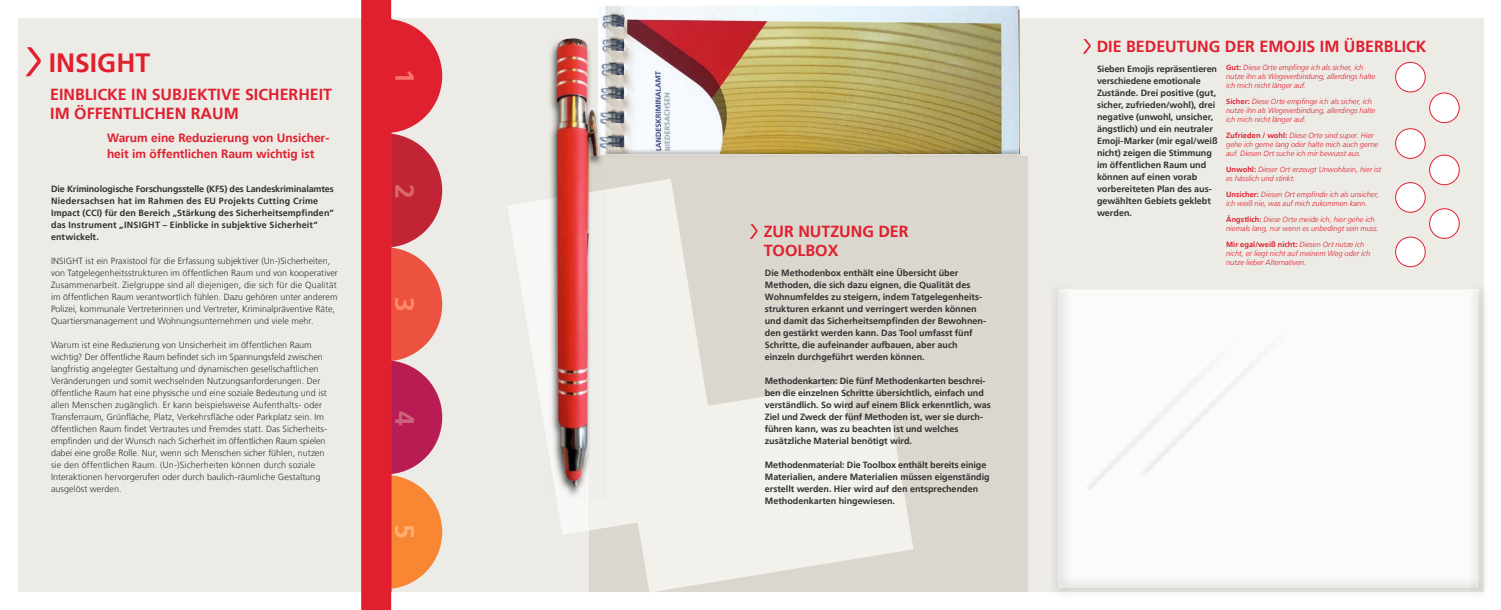
<style>
.page{position:relative;width:1501px;height:610px;background:#fff}
.page>*{position:absolute;margin:0;border:0;box-sizing:border-box;transform-origin:0 0}
.t1{font:700 26.4px "NDS Frutiger";color:#e01f2f}
.t2{font:700 26.4px "NDS Frutiger";color:#fa7468}
.t3{font:700 26.4px "NDS Frutiger";color:#d86964}
.t4{font:700 26.4px "NDS Frutiger";color:#fd8a6b}
.t5{font:700 26.4px "NDS Frutiger";color:#cc647b}
.t6{font:700 26.4px "NDS Frutiger";color:#ffaf72}
.t7{font:700 16px/19.2px "NDS Frutiger";color:#e01f2f}
.t8{font:700 12px/16px "NDS Frutiger";letter-spacing:-.005em;color:#e01f2f}
.t9{font:700 9px/12px "NDS Frutiger";color:#323232}
.t10{font:300 9px/12px "NDS Frutiger";letter-spacing:.005em;color:#323232}
.t11{font:italic 300 7.5px/9px "NDS Frutiger";color:#e01f2f}
.s1{font-weight:700;font-style:normal}
</style>
<div class="page">
<div style="left:377px;top:0;width:1124px;height:609px;background:#edebe6"></div>
<div style="left:0;top:0;width:362px;height:609px;background:#edebe6"></div>
<div style="left:0;top:0;width:1501px;height:17px;background:#fff"></div>
<div style="left:0;top:592px;width:1501px;height:17px;background:#fff"></div>
<img style="left:598px;top:6px;width:422px;height:144px">
<div style="left:589px;top:155px;width:439px;height:454px;background:#dbd7ce"></div>
<div style="left:0;top:0;width:17px;height:609px;background:#fff"></div>
<div style="left:1484px;top:0;width:17px;height:609px;background:#fff"></div>
<svg style="left:26px;top:47px;width:15px;height:29px"></svg>
<svg style="left:1083px;top:39px;width:8px;height:15px"></svg>
<svg style="left:361px;top:0;width:81px;height:609px;fill:#e01f33"></svg>
<div style="left:1071px;top:289px;width:399px;height:289px;background:#fcfbf9"></div>
<div style="left:589px;top:592px;width:439px;height:17px;background:#fff"></div>
<svg style="left:508px;top:199px;width:81px;height:335px"></svg>
<svg style="left:589px;top:179px;width:325px;height:413px;fill:#f3f1ec"></svg>
<svg style="left:750px;top:224px;width:8px;height:15px"></svg>
<svg style="left:1395px;top:62px;width:65px;height:205px"></svg>
<div style="left:1086px;top:339px;width:151px;height:151px;background:#fcfbf9"></div>
<div style="left:1141px;top:324px;width:152px;height:151px;background:#fcfbf9"></div>
<div style="left:1059px;top:289px;width:12px;height:289px;background:#f1f0ef"></div>
<hr style="left:1058px;top:289px;width:1px;height:299px;background:#eaeaeb">
<img style="left:1053px;top:578px;width:417px;height:19px">
<svg style="left:1058px;top:578px;width:13px;height:10px"></svg>
<hr style="left:1059px;top:585px;width:419px;height:1px;background:#eaeaeb">
<img style="left:604px;top:150px;width:417px;height:6px">
<hr style="left:607px;top:154px;width:413px;height:1px;background:#dbd7ce">
<img style="left:1470px;top:289px;width:14px;height:304px">
<div style="left:1470px;top:289px;width:7px;height:289px;background:#f4f3f2"></div>
<svg style="left:1470px;top:578px;width:7px;height:9px"></svg>
<hr style="left:1477px;top:289px;width:1px;height:299px;background:#eaeaeb">
<img style="left:550px;top:43px;width:7px;height:149px">
<img style="left:600px;top:38px;width:4px;height:117px">
<img style="left:600px;top:155px;width:4px;height:35px">
<img style="left:548px;top:192px;width:41px;height:306px">
<img style="left:589px;top:190px;width:15px;height:308px">
<svg style="left:602px;top:150px;width:2px;height:7px"></svg>
<img style="left:557px;top:38px;width:43px;height:449px">
<div style="left:395px;top:71px;width:19px;height:8px;background:#e01f2f"></div>
<div style="left:395px;top:185px;width:19px;height:12px;background:#c12434"></div>
<div style="left:395px;top:298px;width:19px;height:12px;background:#ec523f"></div>
<div style="left:395px;top:411px;width:19px;height:14px;background:#b71d52"></div>
<div style="left:395px;top:526px;width:19px;height:11px;background:#f88633"></div>
<h1 class="t1" style="left:49px;top:47px;width:103px">INSIGHT</h1>
<h2 class="t7" style="left:50px;top:84px;width:283px">EINBLICKE IN SUBJEKTIVE SICHERHEIT<br>IM ÖFFENTLICHEN RAUM</h2>
<h3 class="t8" style="left:107px;top:130px;width:224px">Warum eine Reduzierung von Unsicher&shy;heit im öffentlichen Raum wichtig ist</h3>
<p class="t9" style="left:51px;top:183px;width:284px">Die Kriminologische Forschungsstelle (KFS) des Landeskriminalamtes Niedersachsen hat im Rahmen des EU Projekts Cutting Crime Impact (CCI) für den Bereich „Stärkung des Sicherheitsempfinden“ das Instrument „INSIGHT – Einblicke in subjektive Sicherheit“ entwickelt.</p>
<p class="t10" style="left:51px;top:255px;width:288px">INSIGHT ist ein Praxistool für die Erfassung subjektiver (Un-)Sicherheiten, von Tatgelegenheitsstrukturen im öffentlichen Raum und von kooperativer Zusammenarbeit. Zielgruppe sind all diejenigen, die sich für die Qualität im öffentlichen Raum verantwortlich fühlen. Dazu gehören unter anderem Polizei, kommunale Vertreterinnen und Vertreter, Kriminalpräventive Räte, Quartiersmanagement und Wohnungsunternehmen und viele mehr.</p>
<p class="t10" style="left:51px;top:339px;width:278px">Warum ist eine Reduzierung von Unsicherheit im öffentlichen Raum wichtig? Der öffentliche Raum befindet sich im Spannungsfeld zwischen langfristig angelegter Gestaltung und dynamischen gesellschaftlichen Veränderungen und somit wechselnden Nutzungsanforderungen. Der öffentliche Raum hat eine physische und eine soziale Bedeutung und ist allen Menschen zugänglich. Er kann beispielsweise Aufenthalts- oder Transferraum, Grünfläche, Platz, Verkehrsfläche oder Parkplatz sein. Im öffentlichen Raum findet Vertrautes und Fremdes statt. Das Sicherheits&shy;empfinden und der Wunsch nach Sicherheit im öffentlichen Raum spielen dabei eine große Rolle. Nur, wenn sich Menschen sicher fühlen, nutzen sie den öffentlichen Raum. (Un-)Sicherheiten können durch soziale Interaktionen hervorgerufen oder durch baulich-räumliche Gestaltung ausgelöst werden.</p>
<h1 class="t2" style="left:420px;top:69px;width:16px;rotate:90deg">1</h1>
<h1 class="t3" style="left:420px;top:184px;width:16px;rotate:90deg">2</h1>
<h1 class="t4" style="left:420px;top:297px;width:16px;rotate:90deg">3</h1>
<h1 class="t5" style="left:420px;top:410px;width:16px;rotate:90deg">4</h1>
<h1 class="t6" style="left:420px;top:524px;width:16px;rotate:90deg">5</h1>
<h2 class="t7" style="left:764px;top:221px;width:146px">ZUR NUTZUNG DER<br>TOOLBOX</h2>
<p class="t9" style="left:765px;top:267px;width:223px">Die Methodenbox enthält eine Übersicht über Methoden, die sich dazu eignen, die Qualität des Wohnumfeldes zu steigern, indem Tatgelegenheits&shy;strukturen erkannt und verringert werden können und damit das Sicherheitsempfinden der Bewohnen&shy;den gestärkt werden kann. Das Tool umfasst fünf Schritte, die aufeinander aufbauen, aber auch einzeln durchgeführt werden können.</p>
<p class="t9" style="left:765px;top:375px;width:227px">Methodenkarten: Die fünf Methodenkarten beschrei&shy;ben die einzelnen Schritte übersichtlich, einfach und verständlich. So wird auf einem Blick erkenntlich, was Ziel und Zweck der fünf Methoden ist, wer sie durch&shy;führen kann, was zu beachten ist und welches zusätzliche Material benötigt wird.</p>
<p class="t9" style="left:765px;top:459px;width:226px">Methodenmaterial: Die Toolbox enthält bereits einige Materialien, andere Materialien müssen eigenständig erstellt werden. Hier wird auf den entsprechenden Methodenkarten hingewiesen.</p>
<h2 class="t7" style="left:1097px;top:36px;width:331px">DIE BEDEUTUNG DER EMOJIS IM ÜBERBLICK</h2>
<p class="t9" style="left:1097px;top:63px;width:122px">Sieben Emojis repräsentieren verschiedene emotionale<br>Zustände. Drei positive (gut, sicher, zufrieden/wohl), drei negative (unwohl, unsicher, ängstlich) und ein neutraler<br>Emoji-Marker (mir egal/weiß nicht) zeigen die Stimmung im öffentlichen Raum und können auf einen vorab vorbereiteten Plan des aus&shy;gewählten Gebiets geklebt werden.</p>
<p class="t11" style="left:1226px;top:63px;width:151px"><span class="s1">Gut:</span> Diese Orte empfinge ich als sicher, ich nutze ihn als Wegeverbindung, allerdings halte ich mich nicht länger auf.</p>
<p class="t11" style="left:1226px;top:97px;width:151px"><span class="s1">Sicher:</span> Diese Orte empfinge ich als sicher, ich nutze ihn als Wegeverbindung, allerdings halte ich mich nicht länger auf.</p>
<p class="t11" style="left:1226px;top:131px;width:154px"><span class="s1">Zufrieden / wohl:</span> Diese Orte sind super. Hier gehe ich gerne lang oder halte mich auch gerne auf. Diesen Ort suche ich mir bewusst aus.</p>
<p class="t11" style="left:1226px;top:165px;width:157px"><span class="s1">Unwohl:</span> Dieser Ort erzeugt Unwohlsein, hier ist es hässlich und stinkt.</p>
<p class="t11" style="left:1226px;top:190px;width:154px"><span class="s1">Unsicher:</span> Diesen Ort empfinde ich als unsicher, ich weiß nie, was auf mich zukommen kann.</p>
<p class="t11" style="left:1226px;top:215px;width:154px"><span class="s1">Ängstlich:</span> Diese Orte meide ich, hier gehe ich niemals lang, nur wenn es unbedingt sein muss.</p>
<p class="t11" style="left:1226px;top:240px;width:146px"><span class="s1">Mir egal/weiß nicht:</span> Diesen Ort nutze ich nicht, er liegt nicht auf meinem Weg oder ich nutze lieber Alternativen.</p>
</div>
